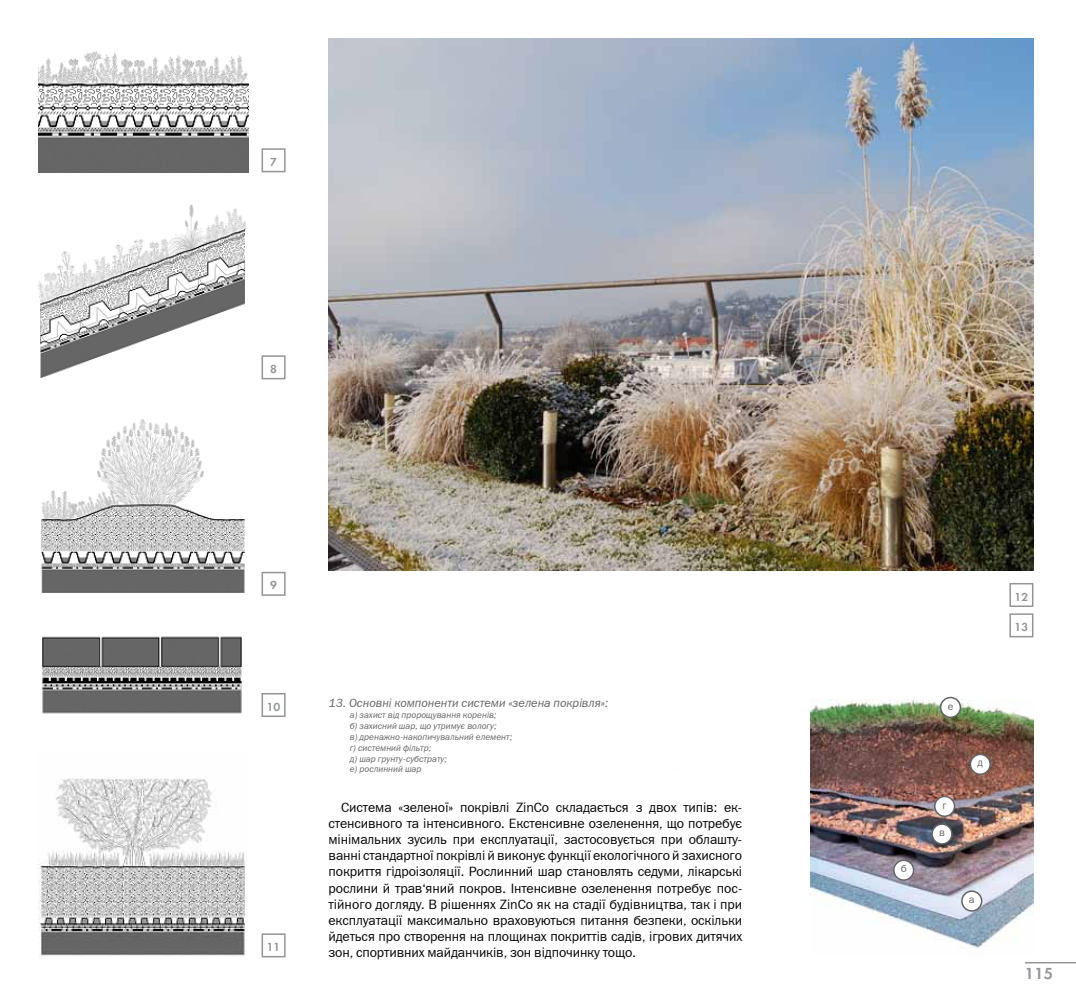
<style>
.page{position:relative;width:1076px;height:1000px;background:#fff}
.page>*{position:absolute;margin:0;border:0;box-sizing:border-box;transform-origin:0 0}
.t1{font:16.5px "Futura Demi C";color:#939598}
.t2{font:13.5px/16.2px "Franklin Gothic Book C";letter-spacing:-.01em;color:#000;text-align:justify}
.t3{font:italic 12px "Franklin Gothic Book C";color:#636466}
.t4{font:12px "Futura Demi C";color:#939598}
.t5{font:10.5px "Franklin Gothic Book C";color:#636466}
.t6{font:italic 9px/10.8px "Franklin Gothic Book C";color:#636466}
</style>
<div class="page">
<hr style="left:1025px;top:961px;width:51px;height:2px;background:#939598">
<img style="left:328px;top:38px;width:705px;height:532px">
<div style="left:1009px;top:613px;width:24px;height:24px;border:2px solid #939598"></div>
<div style="left:1009px;top:583px;width:24px;height:24px;border:2px solid #939598"></div>
<img style="left:38px;top:51px;width:211px;height:121px">
<img style="left:38px;top:204px;width:208px;height:174px">
<img style="left:41px;top:419px;width:204px;height:174px">
<img style="left:42px;top:636px;width:200px;height:78px">
<img style="left:38px;top:779px;width:208px;height:177px">
<div style="left:261px;top:571px;width:25px;height:24px;border:2px solid #939598"></div>
<div style="left:261px;top:355px;width:25px;height:24px;border:2px solid #939598"></div>
<div style="left:261px;top:933px;width:25px;height:24px;border:2px solid #939598"></div>
<div style="left:261px;top:692px;width:25px;height:24px;border:2px solid #939598"></div>
<div style="left:261px;top:148px;width:25px;height:24px;border:2px solid #939598"></div>
<img style="left:810px;top:699px;width:223px;height:249px">
<div style="left:962px;top:890px;width:19px;height:20px;background:#fff;border-radius:50%"></div>
<div style="left:961px;top:890px;width:21px;height:21px;border:2px solid #636466;border-radius:50%"></div>
<div style="left:894px;top:860px;width:19px;height:19px;background:#fff;border-radius:50%"></div>
<div style="left:893px;top:859px;width:21px;height:21px;border:2px solid #636466;border-radius:50%"></div>
<div style="left:932px;top:824px;width:20px;height:19px;background:#fff;border-radius:50%"></div>
<div style="left:931px;top:823px;width:21px;height:21px;border:2px solid #636466;border-radius:50%"></div>
<div style="left:935px;top:796px;width:19px;height:20px;background:#fff;border-radius:50%"></div>
<div style="left:934px;top:795px;width:21px;height:21px;border:2px solid #636466;border-radius:50%"></div>
<div style="left:970px;top:754px;width:20px;height:20px;background:#fff;border-radius:50%"></div>
<div style="left:969px;top:753px;width:22px;height:21px;border:2px solid #636466;border-radius:50%"></div>
<div style="left:940px;top:697px;width:20px;height:20px;background:#fff;border-radius:50%"></div>
<div style="left:940px;top:696px;width:21px;height:22px;border:2px solid #636466;border-radius:50%"></div>
<p class="t4" style="left:270px;top:155px;width:8px">7</p>
<p class="t4" style="left:270px;top:362px;width:8px">8</p>
<p class="t4" style="left:270px;top:578px;width:8px">9</p>
<p class="t4" style="left:267px;top:699px;width:15px">10</p>
<p class="t4" style="left:267px;top:939px;width:15px">11</p>
<p class="t3" style="left:328px;top:696px;width:281px">13. Основні компоненти системи «зелена покрівля»:</p>
<p class="t6" style="left:350px;top:709px;width:164px">а) захист від пророщування коренів;<br>б) захисний шар, що утримує вологу;<br>в) дренажно-накопичувальний елемент; г) системний фільтр;<br>д) шар грунту-субстрату;<br>е) рослинний шар</p>
<p class="t2" style="left:328px;top:798px;width:415px;text-indent:13px">Система «зеленої» покрівлі ZinCo складається з двох типів: ек&shy;стенсивного та інтенсивного. Екстенсивне озеленення, що потребує мінімальних зусиль при експлуатації, застосовується при облашту&shy;ванні стандартної покрівлі й виконує функції екологічного й захисного покриття гідроізоляції. Рослинний шар становлять седуми, лікарські рослини й трав‘яний покров. Інтенсивне озеленення потребує пос&shy;тійного догляду. В рішеннях ZinCо як на стадії будівництва, так і при експлуатації максимально враховуються питання безпеки, оскільки йдеться про створення на площинах покриттів садів, ігрових дитячих зон, спортивних майданчиків, зон відпочинку тощо.</p>
<p class="t5" style="left:901px;top:862px;width:7px">б</p>
<p class="t5" style="left:947px;top:700px;width:7px">е</p>
<p class="t5" style="left:942px;top:798px;width:6px">г</p>
<p class="t5" style="left:939px;top:826px;width:7px">в</p>
<p class="t5" style="left:977px;top:756px;width:7px">д</p>
<p class="t5" style="left:969px;top:893px;width:7px">а</p>
<p class="t4" style="left:1014px;top:589px;width:15px">12</p>
<p class="t4" style="left:1014px;top:619px;width:15px">13</p>
<p class="t1" style="left:1025px;top:963px;width:30px">115</p>
</div>
